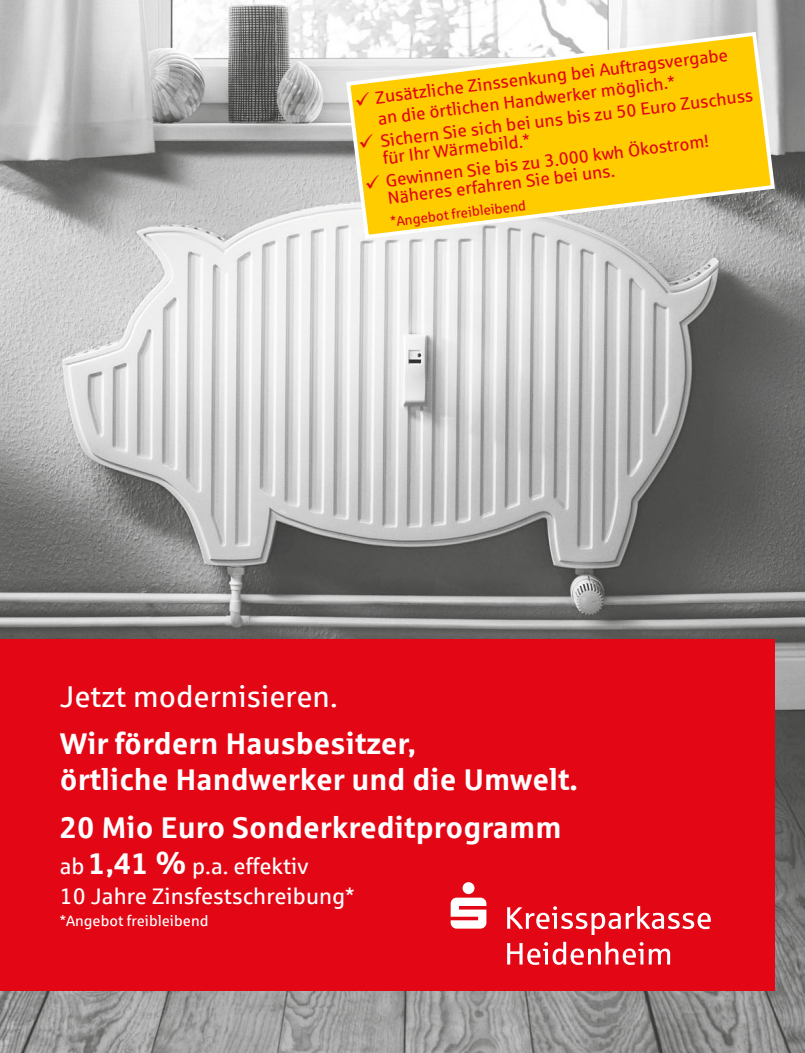
<style>
.page{position:relative;width:805px;height:1053px;background:#fff}
.page>*{position:absolute;margin:0;border:0;box-sizing:border-box;transform-origin:0 0}
.t1{font:700 30px/47.8px "Sparkasse Rg";color:#fff}
.t2{font:22.5px/30px "Sparkasse Rg";color:#fff}
.t3{font:17.5px/21.8px "Sparkasse Rg";color:#e30614}
.t4{font:15px "Sparkasse Rg";color:#fff}
.t5{font:13.75px "Sparkasse Rg";color:#e30614}
.s1{font-weight:400}
.s2{font-weight:700;font-size:30px}
</style>
<div class="page">
<img style="left:0;top:0;width:804px;height:1052px">
<div style="left:0;top:639px;width:774px;height:351px;background:#e30614"></div>
<svg style="left:450px;top:882px;width:36px;height:46px"></svg>
<svg style="left:507px;top:906px;width:203px;height:28px"></svg>
<svg style="left:507px;top:941px;width:163px;height:23px"></svg>
<svg style="left:344px;top:30px;width:432px;height:211px;background:#f3d149"></svg>
<svg style="left:355px;top:91px;width:15px;height:15px"></svg>
<svg style="left:359px;top:134px;width:15px;height:14px"></svg>
<svg style="left:365px;top:174px;width:15px;height:15px"></svg>
<p class="t3" style="left:374px;top:87px;width:376px;rotate:-7deg">Zusätzliche Zinssenkung bei Auftragsvergabe an die örtlichen Handwerker möglich.*<br>Sichern Sie sich bei uns bis zu 50 Euro Zuschuss</p>
<p class="t3" style="left:381px;top:147px;width:327px;line-height:22.5px;rotate:-7deg">für Ihr Wärmebild.*<br>Gewinnen Sie bis zu 3.000 kwh Ökostrom!</p>
<p class="t3" style="left:386px;top:187px;width:230px;rotate:-7deg">Näheres erfahren Sie bei uns.</p>
<p class="t5" style="left:389px;top:214px;width:138px;rotate:-7deg">*Angebot freibleibend</p>
<p class="t1" style="left:60px;top:672px;width:357px"><span class="s1">Jetzt modernisieren.<br></span>Wir fördern Hausbesitzer,</p>
<p class="t1" style="left:60px;top:756px;width:519px">örtliche Handwerker und die Umwelt.</p>
<p class="t1" style="left:60px;top:803px;width:503px">20 Mio Euro Sonderkreditprogramm</p>
<p class="t2" style="left:60px;top:851px;width:296px">ab <span class="s2">1,41 %</span> p.a. effektiv<br>10 Jahre Zinsfestschreibung*</p>
<p class="t4" style="left:60px;top:913px;width:150px">*Angebot freibleibend</p>
</div>
